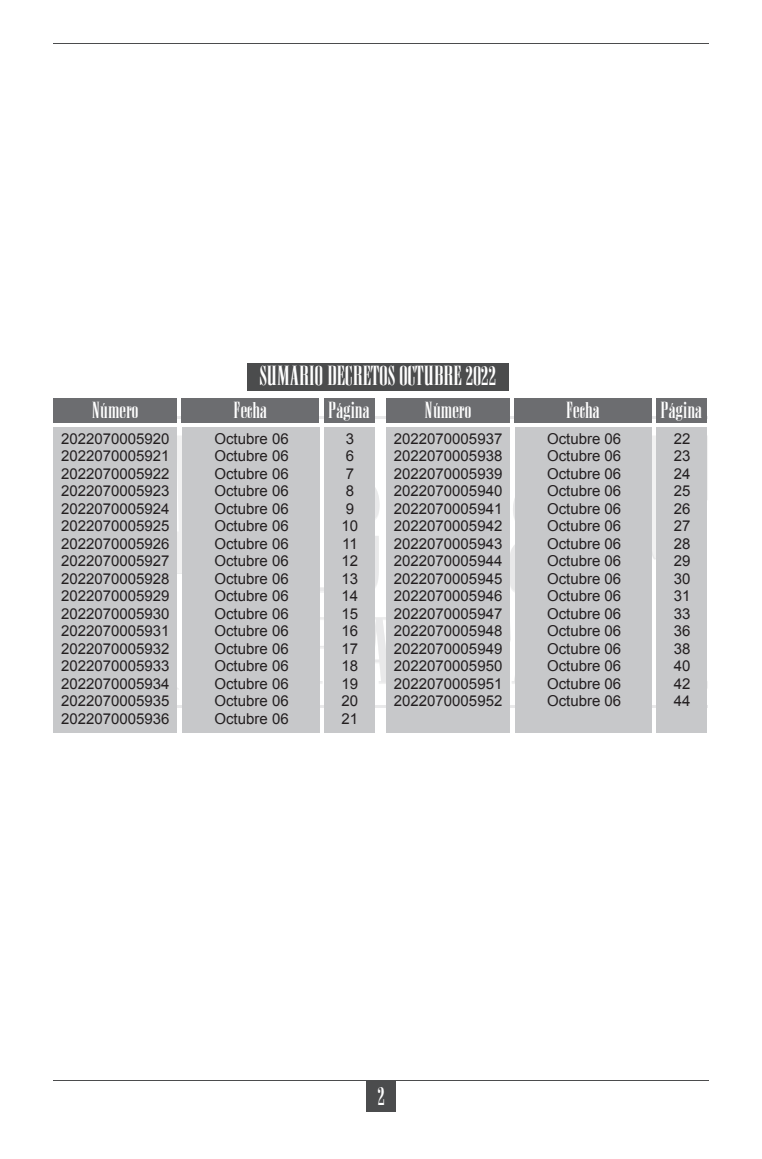
<style>
.page{position:relative;width:762px;height:1159px;background:#fff}
.page>*{position:absolute;margin:0;border:0;box-sizing:border-box;transform-origin:0 0}
.t1{font:23.75px "Anatevka";color:#fff}
.t2{font:22.5px "Anatevka";color:#fff}
.t3{font:20px "Anatevka";color:#fff}
.t4{font:15px/17.5px "Arial";color:#231f20;text-align:justify}
</style>
<div class="page">
<svg style="left:319px;top:481px;width:5px;height:113px"></svg>
<svg style="left:374px;top:481px;width:5px;height:113px"></svg>
<svg style="left:509px;top:481px;width:6px;height:113px"></svg>
<svg style="left:319px;top:617px;width:196px;height:67px"></svg>
<hr style="left:54px;top:705px;width:654px;height:2px;background:#4b4c4d">
<hr style="left:54px;top:416px;width:654px;height:2px;background:#4b4c4d">
<svg style="left:177px;top:436px;width:5px;height:253px"></svg>
<svg style="left:652px;top:435px;width:56px;height:142px"></svg>
<svg style="left:706px;top:672px;width:2px;height:18px"></svg>
<div style="left:366px;top:1080px;width:30px;height:31px;background:#4b4c4d"></div>
<hr style="left:53px;top:1080px;width:656px;height:1px;background:#4b4c4d">
<hr style="left:53px;top:43px;width:656px;height:1px;background:#4b4c4d">
<div style="left:53px;top:398px;width:124px;height:25px;background:#6c6d70"></div>
<div style="left:181px;top:398px;width:138px;height:25px;background:#6c6d70"></div>
<div style="left:324px;top:398px;width:50px;height:25px;background:#6c6d70"></div>
<div style="left:53px;top:427px;width:124px;height:305px;background:#c7c8ca"></div>
<div style="left:182px;top:427px;width:137px;height:305px;background:#c7c8ca"></div>
<div style="left:324px;top:427px;width:50px;height:305px;background:#c7c8ca"></div>
<div style="left:247px;top:363px;width:261px;height:28px;background:#4b4c4d"></div>
<div style="left:386px;top:398px;width:123px;height:25px;background:#6c6d70"></div>
<div style="left:514px;top:398px;width:138px;height:25px;background:#6c6d70"></div>
<div style="left:656px;top:398px;width:50px;height:25px;background:#6c6d70"></div>
<div style="left:386px;top:427px;width:123px;height:305px;background:#c7c8ca"></div>
<div style="left:515px;top:427px;width:137px;height:305px;background:#c7c8ca"></div>
<div style="left:656px;top:427px;width:50px;height:305px;background:#c7c8ca"></div>
<h3 class="t3" style="left:92px;top:398px;width:47px">Número</h3>
<p class="t4" style="left:61px;top:430px;width:110px">2022070005920<br>2022070005921<br>2022070005922<br>2022070005923<br>2022070005924<br>2022070005925<br>2022070005926<br>2022070005927<br>2022070005928<br>2022070005929<br>2022070005930<br>2022070005931<br>2022070005932<br>2022070005933<br>2022070005934<br>2022070005935<br>2022070005936</p>
<h1 class="t1" style="left:259px;top:361px;width:238px">SUMARIO DECRETOS OCTUBRE 2022</h1>
<h3 class="t3" style="left:424px;top:398px;width:47px">Número</h3>
<p class="t4" style="left:394px;top:430px;width:110px">2022070005937<br>2022070005938<br>2022070005939<br>2022070005940<br>2022070005941<br>2022070005942<br>2022070005943<br>2022070005944<br>2022070005945<br>2022070005946<br>2022070005947<br>2022070005948<br>2022070005949<br>2022070005950<br>2022070005951<br>2022070005952</p>
<h3 class="t3" style="left:233px;top:398px;width:35px">Fecha</h3>
<p class="t4" style="left:214px;top:430px;width:76px">Octubre 06<br>Octubre 06<br>Octubre 06<br>Octubre 06<br>Octubre 06<br>Octubre 06<br>Octubre 06<br>Octubre 06<br>Octubre 06<br>Octubre 06<br>Octubre 06<br>Octubre 06<br>Octubre 06<br>Octubre 06<br>Octubre 06<br>Octubre 06<br>Octubre 06</p>
<h3 class="t3" style="left:328px;top:398px;width:43px">Página</h3>
<p class="t4" style="left:341px;top:430px;width:18px;text-align:left">3<br>6<br>7<br>8<br>9<br>10<br>11<br>12<br>13<br>14<br>15<br>16<br>17<br>18<br>19<br>20<br>21</p>
<h3 class="t3" style="left:566px;top:398px;width:35px">Fecha</h3>
<p class="t4" style="left:547px;top:430px;width:76px">Octubre 06<br>Octubre 06<br>Octubre 06<br>Octubre 06<br>Octubre 06<br>Octubre 06<br>Octubre 06<br>Octubre 06<br>Octubre 06<br>Octubre 06<br>Octubre 06<br>Octubre 06<br>Octubre 06<br>Octubre 06<br>Octubre 06<br>Octubre 06</p>
<h3 class="t3" style="left:660px;top:398px;width:43px">Página</h3>
<p class="t4" style="left:674px;top:430px;width:18px">22<br>23<br>24<br>25<br>26<br>27<br>28<br>29<br>30<br>31<br>33<br>36<br>38<br>40<br>42<br>44</p>
<h2 class="t2" style="left:377px;top:1082px;width:9px">2</h2>
</div>
